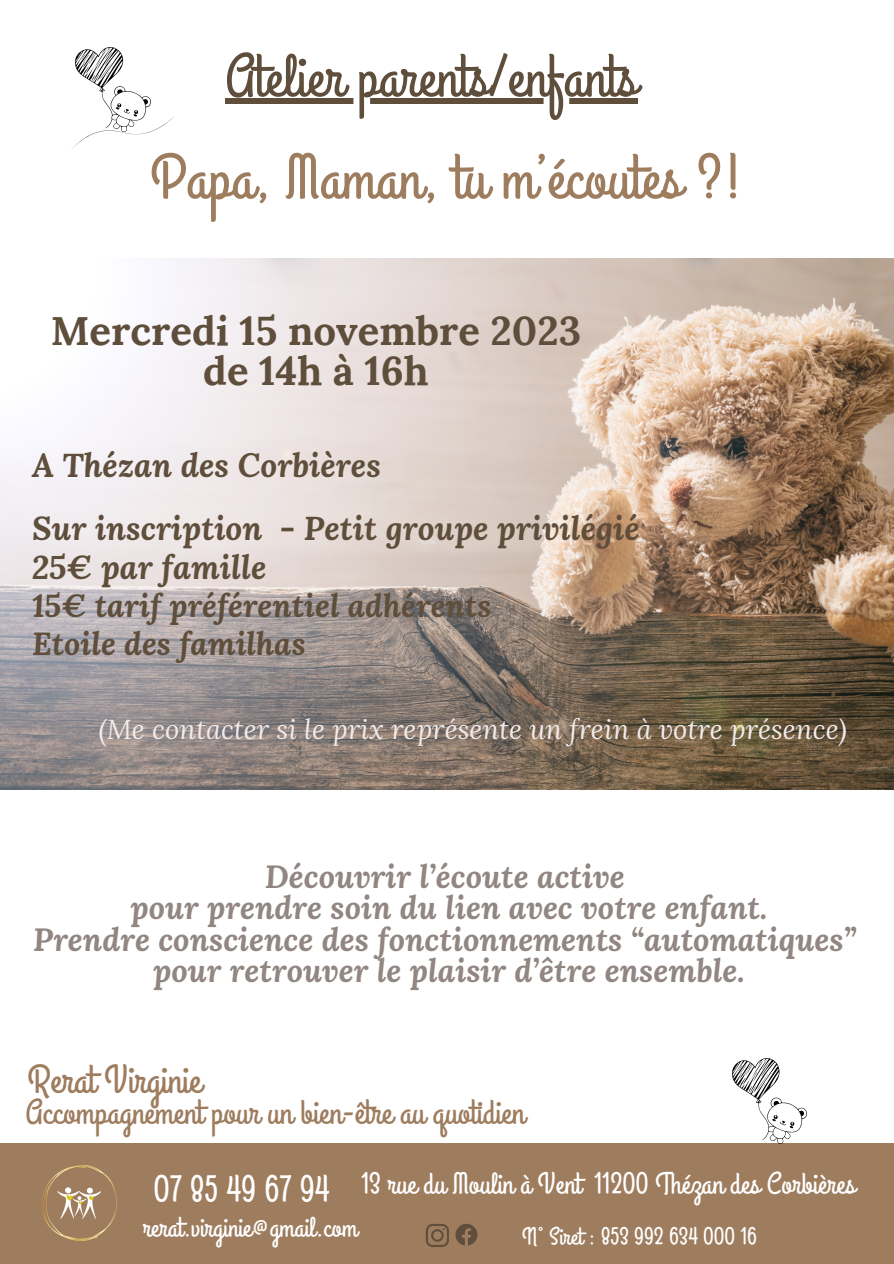
<style>
.page{position:relative;width:894px;height:1264px;background:#fff}
.page>*{position:absolute;margin:0;border:0;box-sizing:border-box;transform-origin:0 0}
.t1{font:63.3px "Grand Hotel";color:#9e7c5e}
.t2{font:60.3px "Grand Hotel";color:#5e4e3b}
.t3{font:700 40.05px "Lora";color:#5e4e3b}
.t4{font:39.9px "Grand Hotel";color:#9e7c5e}
.t5{font:37.65px "Grand Hotel";color:#fff}
.t6{font:34.8px "Grand Hotel";color:#9e7c5e}
.t7{font:italic 700 32.7px "Lora";color:#5e4e3b}
.t8{font:italic 700 31.8px "Lora";color:#918681}
.t9{font:italic 700 31.65px "Lora";color:#5e4e3b}
.t10{font:30.3px "Grand Hotel";color:#fff}
.t11{font:28.2px "Grand Hotel";color:#fff}
.t12{font:italic 27.3px "Lora";color:#f1ebeb}
.t13{font:24.45px "Grand Hotel";color:#fff}
</style>
<div class="page">
<div style="left:0;top:1142px;width:893px;height:121px;background:#9e7c5e"></div>
<svg style="left:455px;top:1223px;width:22px;height:22px"></svg>
<svg style="left:425px;top:1224px;width:24px;height:22px"></svg>
<svg style="left:41px;top:1165px;width:76px;height:76px"></svg>
<img style="left:0;top:259px;width:893px;height:530px">
<img style="left:76px;top:47px;width:48px;height:36px">
<img style="left:732px;top:1058px;width:74px;height:85px">
<svg style="left:71px;top:83px;width:103px;height:67px"></svg>
<div style="left:225px;top:98px;width:412px;height:6px;background:#5e4e3b"></div>
<p class="t2" style="left:225px;top:38px;width:413px">Atelier parents/enfants</p>
<p class="t1" style="left:150px;top:137px;width:594px">Papa, Maman, tu m’écoutes ?!</p>
<p class="t3" style="left:51px;top:305px;width:532px">Mercredi 15 novembre 2023</p>
<p class="t3" style="left:203px;top:344px;width:227px">de 14h à 16h</p>
<p class="t7" style="left:32px;top:442px;width:350px">A Thézan des Corbières</p>
<p class="t7" style="left:32px;top:505px;width:609px">Sur inscription - Petit groupe privilégié</p>
<p class="t7" style="left:32px;top:545px;width:236px">25€ par famille</p>
<p class="t9" style="left:32px;top:584px;width:460px">15€ tarif préférentiel adhérents</p>
<p class="t9" style="left:32px;top:622px;width:275px">Etoile des familhas</p>
<p class="t12" style="left:99px;top:711px;width:749px">(Me contacter si le prix représente un frein à votre présence)</p>
<p class="t8" style="left:265px;top:854px;width:361px">Découvrir l’écoute active</p>
<p class="t8" style="left:130px;top:886px;width:638px">pour prendre soin du lien avec votre enfant.</p>
<p class="t8" style="left:33px;top:917px;width:824px">Prendre conscience des fonctionnements “automatiques”</p>
<p class="t8" style="left:153px;top:949px;width:593px">pour retrouver le plaisir d’être ensemble.</p>
<p class="t4" style="left:28px;top:1053px;width:175px">Rerat Virginie</p>
<p class="t6" style="left:26px;top:1090px;width:500px">Accompagnement pour un bien-être au quotidien</p>
<p class="t10" style="left:361px;top:1164px;width:495px">13 rue du Moulin à Vent 11200 Thézan des Corbières</p>
<p class="t13" style="left:522px;top:1220px;width:236px">N° Siret : 853 992 634 000 16</p>
<p class="t5" style="left:153px;top:1164px;width:177px">07 85 49 67 94</p>
<p class="t11" style="left:143px;top:1209px;width:216px">rerat.virginie@gmail.com</p>
</div>
